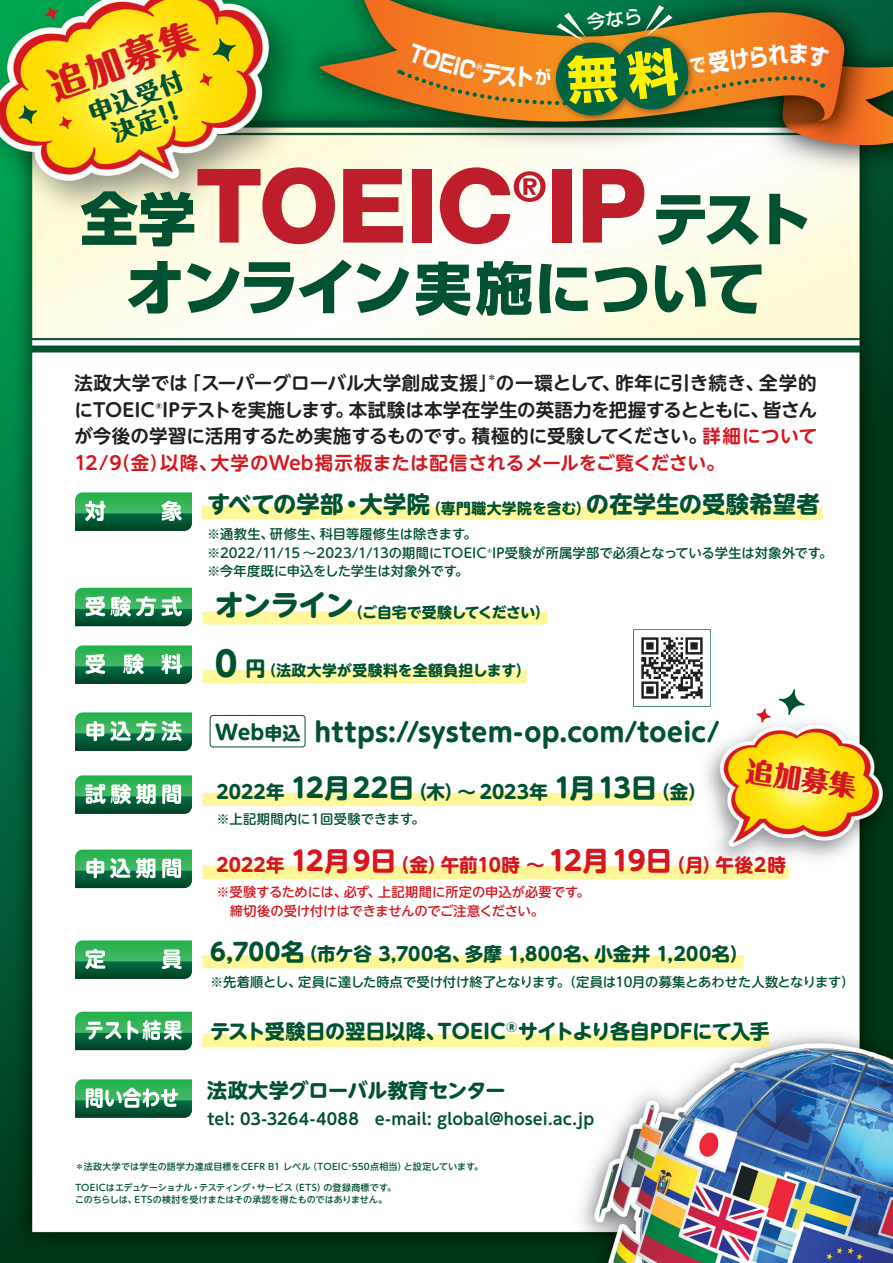
<style>
.page{position:relative;width:893px;height:1263px;background:#fff}
.page>*{position:absolute;margin:0;border:0;box-sizing:border-box;transform-origin:0 0}
.t1{font:800 37.05px "Maru Fo Pro";color:#d7171f}
.t2{font:800 27.6px "Maru Fo Pro";color:#d7171f}
.t3{font:700 25.95px "UD Shin M Go Pr 6";letter-spacing:-.005em;color:#015230}
.t4{font:800 23.85px/26.4px "Maru Fo Pro";color:#015230;text-align:center}
.t5{font:700 23.25px "UD Shin M Go Pr 6";letter-spacing:.01em;color:#015230}
.t6{font:700 20.1px "UD Shin M Go Pr 6";letter-spacing:-.015em;color:#015230}
.t7{font:700 18.6px "UD Shin M Go Pr 6 De";color:#231f20}
.t8{font:700 18.6px/26.5px "UD Shin M Go Pr 6 De";letter-spacing:.005em;color:#d7171f}
.t9{font:700 18.6px "UD Shin M Go Pr 6";letter-spacing:.015em;color:#015230}
.t10{font:700 18.6px "UD Shin M Go Pr 6";letter-spacing:.015em;color:#d7171f}
.t11{font:700 18.3px "Shin Go Pr 6 N";color:#fff;scale:.87 1}
.t12{font:700 15.9px "UD Shin M Go Pr 6 De";letter-spacing:.005em;color:#015230}
.t13{font:700 14.85px "UD Shin M Go Pr 6";letter-spacing:.01em;color:#015230}
.t14{font:700 14.85px "UD Shin M Go Pr 6";letter-spacing:-.015em;color:#015230}
.t15{font:500 13.2px/18.6px "UD Shin M Go Pr 6";letter-spacing:.005em;color:#015230}
.t16{font:500 13.2px/18.6px "UD Shin M Go Pr 6";letter-spacing:-.005em;color:#d7171f}
.t17{font:700 9.6px "UD Shin M Go Pr 6 De";color:#231f20}
.t18{font:500 9px/12.8px "UD Shin M Go Pr 6";letter-spacing:.01em;color:#015230}
.t19{font:700 7.35px "UD Shin M Go Pr 6 De";color:#231f20}
.t20{font:500 5.25px "UD Shin M Go Pr 6";color:#015230}
.t21{font:500 3.6px "UD Shin M Go Pr 6";color:#015230}
.s1{color:#231f20}
.s2{font-size:14.85px}
.s3{font-size:29.1px}
.s4{font-size:34.35px}
.s5{font-size:20.1px}
.s6{font-size:18px}
.s7{font-size:26.4px}
.s8{font-size:27px}
.s9{font-size:23.85px}
</style>
<div class="page">
<img style="left:0;top:0;width:893px;height:1263px">
<img style="left:202px;top:506px;width:620px;height:14px">
<img style="left:203px;top:611px;width:344px;height:13px">
<img style="left:203px;top:670px;width:324px;height:13px">
<img style="left:203px;top:793px;width:489px;height:13px">
<img style="left:203px;top:955px;width:540px;height:13px">
<div style="left:203px;top:1034px;width:566px;height:13px;background:#fff79a"></div>
<div style="left:203px;top:866px;width:586px;height:13px;background:#fff79a"></div>
<svg style="left:81px;top:167px;width:254px;height:79px"></svg>
<svg style="left:343px;top:169px;width:60px;height:74px"></svg>
<div style="left:412px;top:169px;width:20px;height:74px;background:#be1d2c"></div>
<svg style="left:440px;top:167px;width:106px;height:77px"></svg>
<div style="left:552px;top:169px;width:19px;height:74px;background:#be1d2c"></div>
<svg style="left:583px;top:169px;width:61px;height:74px"></svg>
<svg style="left:656px;top:195px;width:103px;height:50px"></svg>
<svg style="left:769px;top:194px;width:38px;height:50px"></svg>
<svg style="left:128px;top:261px;width:53px;height:52px"></svg>
<svg style="left:187px;top:260px;width:222px;height:53px"></svg>
<svg style="left:415px;top:261px;width:117px;height:55px"></svg>
<svg style="left:539px;top:264px;width:49px;height:49px"></svg>
<svg style="left:594px;top:267px;width:53px;height:45px"></svg>
<svg style="left:655px;top:264px;width:107px;height:50px"></svg>
<svg style="left:75px;top:588px;width:117px;height:38px"></svg>
<svg style="left:75px;top:645px;width:117px;height:39px"></svg>
<svg style="left:75px;top:712px;width:117px;height:39px"></svg>
<svg style="left:75px;top:492px;width:117px;height:39px"></svg>
<svg style="left:75px;top:775px;width:117px;height:39px"></svg>
<svg style="left:75px;top:849px;width:117px;height:39px"></svg>
<svg style="left:75px;top:1012px;width:117px;height:38px"></svg>
<svg style="left:75px;top:940px;width:117px;height:39px"></svg>
<svg style="left:75px;top:1079px;width:117px;height:39px"></svg>
<svg style="left:633px;top:629px;width:78px;height:78px"></svg>
<img style="left:634px;top:631px;width:76px;height:75px">
<div style="left:210px;top:715px;width:96px;height:32px;border:1px solid #015230;border-radius:3px"></div>
<svg style="left:19px;top:105px;width:18px;height:19px"></svg>
<svg style="left:59px;top:116px;width:13px;height:13px"></svg>
<svg style="left:200px;top:73px;width:12px;height:13px"></svg>
<svg style="left:45px;top:7px;width:13px;height:13px"></svg>
<svg style="left:213px;top:38px;width:23px;height:24px"></svg>
<svg style="left:756px;top:708px;width:15px;height:15px"></svg>
<svg style="left:779px;top:689px;width:26px;height:26px"></svg>
<svg style="left:397px;top:5px;width:432px;height:103px"></svg>
<h1 class="t1" style="left:41px;top:59px;width:155px;rotate:-20deg">追加募集</h1>
<h3 class="t4" style="left:84px;top:98px;width:100px;rotate:-20deg">申込受付決定!!</h3>
<h3 class="t11" style="left:535px;top:63px;width:20px">が</h3>
<h3 class="t7" style="left:74px;top:367px;width:744px">法政大学では「スーパーグローバル大学創成支援」の一環として、昨年に引き続き、全学的</h3>
<p class="t17" style="left:487px;top:369px;width:11px">＊</p>
<h3 class="t7" style="left:74px;top:394px;width:744px">にTOEIC IPテストを実施します。本試験は本学在学生の英語力を把握するとともに、皆さん</h3>
<p class="t19" style="left:155px;top:400px;width:8px">®</p>
<h3 class="t8" style="left:74px;top:421px;width:744px"><span class="s1">が今後の学習に活用するため実施するものです。積極的に受験してください。</span>詳細について<br>12/9（金）以降、大学のWeb掲示板または配信されるメールをご覧ください｡</h3>
<h3 class="t5" style="left:207px;top:484px;width:614px">すべての学部・大学院<span class="s2">（専門職大学院を含む）</span>の在学生の受験希望者</h3>
<p class="t15" style="left:207px;top:524px;width:627px">※通教生、研修生、科目等履修生は除きます。<br>※2022/11/15 ～2023/1/13の期間にTOEIC IP受験が所属学部で必須となっている学生は対象外です。</p>
<p class="t20" style="left:487px;top:546px;width:6px">®</p>
<p class="t15" style="left:207px;top:561px;width:263px">※今年度既に申込をした学生は対象外です。</p>
<p class="t14" style="left:215px;top:599px;width:336px"><span class="s3">オンライン</span>（ご自宅で受験してください）</p>
<p class="t13" style="left:215px;top:658px;width:317px"><span class="s4">0</span> <span class="s5">円</span>（法政大学が受験料を全額負担します）</p>
<h3 class="t3" style="left:215px;top:709px;width:506px"><span class="s5">Web</span><span class="s6">申込</span> https://system-op.com/toeic/</h3>
<h2 class="t2" style="left:750px;top:749px;width:112px;rotate:8deg">追加募集</h2>
<h3 class="t9" style="left:217px;top:775px;width:492px">2022年 <span class="s7">12月22日</span>（木）～ 2023年 <span class="s7">1月13日</span>（金）</h3>
<p class="t15" style="left:217px;top:809px;width:210px">※上記期間内に１回受験できます。</p>
<h3 class="t10" style="left:217px;top:849px;width:571px">2022年 <span class="s7">12月9日</span>（金）午前10時 ～ <span class="s8">12月19日</span>（月）午後2時</h3>
<p class="t16" style="left:217px;top:882px;width:375px">※受験するためには、必ず、上記期間に所定の申込が必要です。　締切後の受け付けはできませんのでご注意ください。</p>
<h3 class="t9" style="left:210px;top:938px;width:540px"><span class="s9">6,700名</span>（市ケ谷 3,700名、多摩 1,800名、小金井 1,200名）</h3>
<p class="t15" style="left:210px;top:972px;width:646px">※先着順とし、定員に達した時点で受け付け終了となります。（定員は10月の募集とあわせた人数となります）</p>
<h3 class="t6" style="left:210px;top:1014px;width:561px">テスト受験日の翌日以降、TOEIC<sup>®</sup>サイトより各自PDFにて入手</h3>
<h3 class="t6" style="left:207px;top:1073px;width:300px">法政大学グローバル教育センター</h3>
<p class="t12" style="left:207px;top:1105px;width:389px">tel: 03-3264-4088　e-mail: global@hosei.ac.jp</p>
<p class="t18" style="left:75px;top:1160px;width:410px">＊法政大学では学生の語学力達成目標をCEFR B1 レベル（TOEIC 550点相当）と設定しています。</p>
<p class="t21" style="left:348px;top:1162px;width:5px">®</p>
<p class="t18" style="left:75px;top:1180px;width:322px">TOEICはエデュケーショナル・テスティング・サービス（ETS）の登録商標です。このちらしは、ETSの検討を受けまたはその承認を得たものではありません。</p>
</div>
